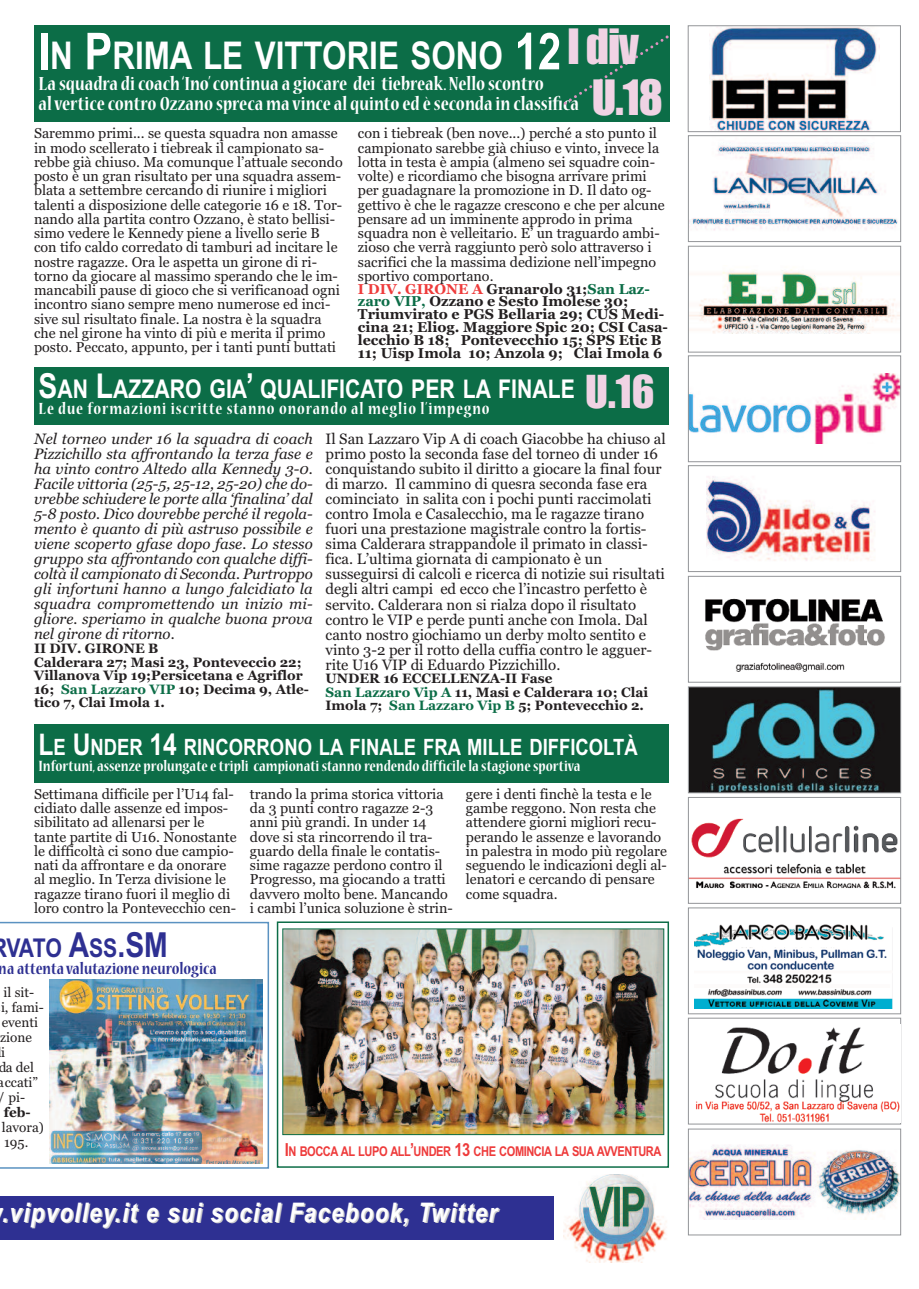
<style>
.page{position:relative;width:919px;height:1289px;background:#fff}
.page>*{position:absolute;margin:0;border:0;box-sizing:border-box;transform-origin:0 0}
.t1{font:45px/51.4px "Impact";letter-spacing:-.025em;color:#f0d3e4;text-align:center}
.t2{font:42px "Impact";color:#f0d3e4}
.t3{font:700 38.25px "Arial Narrow";color:#fff}
.t4{font:italic 700 27px "Arial Narrow";letter-spacing:.05em;color:#fff}
.t5{font:700 25.8px "Arial Narrow";color:#fff}
.t6{font:700 25.8px "Arial Narrow";letter-spacing:-.035em;color:#2e3092}
.t7{font:700 22.5px "Arial Narrow";color:#fff}
.t8{font:700 condensed 21px/20.4px "Nueva Std";color:#fff}
.t9{font:700 condensed 18px "Nueva Std";letter-spacing:.05em;color:#fff}
.t10{font:700 condensed 18px "Nueva Std";color:#2e3092}
.t11{font:700 condensed 16.5px "Nueva Std";color:#fff}
.t12{font:15px/15px "Georgia";color:#231f20}
.t13{font:italic 15px/15px "Georgia";color:#231f20;text-align:justify}
.t14{font:14.25px/14.2px "Georgia";color:#231f20}
.t15{font:700 14.25px/12.8px "Georgia";color:#231f20}
.t16{font:700 13.5px/13.5px "Georgia";color:#231f20}
.t17{font:13.5px/15px "Georgia";color:#231f20}
.t18{font:700 13.5px "Arial Narrow";letter-spacing:-.035em;color:#ee3b3b}
.s1{font-size:51px}
.s2{color:#ee3b3b}
.s3{color:#0c6d47}
.s4{font-size:34.5px}
.s5{font-size:30px}
.s6{font-size:18px}
</style>
<div class="page">
<img style="left:690px;top:142px;width:208px;height:89px">
<div style="left:688px;top:135px;width:212px;height:107px;border:1px solid #939598"></div>
<img style="left:690px;top:269px;width:208px;height:64px">
<div style="left:688px;top:246px;width:212px;height:106px;border:1px solid #939598"></div>
<img style="left:690px;top:374px;width:208px;height:70px">
<div style="left:688px;top:355px;width:212px;height:107px;border:1px solid #939598"></div>
<img style="left:706px;top:476px;width:169px;height:85px">
<div style="left:688px;top:465px;width:212px;height:107px;border:1px solid #939598"></div>
<img style="left:705px;top:598px;width:180px;height:74px">
<div style="left:688px;top:576px;width:212px;height:106px;border:1px solid #939598"></div>
<img style="left:690px;top:688px;width:208px;height:103px">
<div style="left:688px;top:686px;width:212px;height:107px;border:1px solid #939598"></div>
<img style="left:690px;top:818px;width:208px;height:71px">
<div style="left:688px;top:797px;width:212px;height:106px;border:1px solid #939598"></div>
<img style="left:709px;top:28px;width:170px;height:102px">
<div style="left:688px;top:26px;width:212px;height:106px;border:1px solid #939598"></div>
<img style="left:694px;top:924px;width:198px;height:84px">
<div style="left:688px;top:907px;width:212px;height:107px;border:1px solid #939598"></div>
<div style="left:688px;top:1017px;width:212px;height:107px;border:1px solid #939598"></div>
<img style="left:696px;top:1024px;width:204px;height:98px">
<img style="left:690px;top:1144px;width:208px;height:75px">
<div style="left:688px;top:1128px;width:212px;height:107px;border:1px solid #939598"></div>
<div style="left:0;top:1196px;width:554px;height:43px;background:#2e3092"></div>
<img style="left:563px;top:1174px;width:104px;height:88px">
<div style="left:277px;top:921px;width:392px;height:246px;border:2px solid #0c6d47"></div>
<div style="left:34px;top:26px;width:635px;height:96px;background:#0c6d47"></div>
<div style="left:34px;top:367px;width:635px;height:58px;background:#0c6d47"></div>
<svg style="left:563px;top:35px;width:105px;height:70px"></svg>
<div style="left:34px;top:724px;width:635px;height:58px;background:#0c6d47"></div>
<svg style="left:0;top:921px;width:269px;height:247px"></svg>
<img style="left:49px;top:979px;width:213px;height:184px">
<img style="left:284px;top:930px;width:378px;height:202px">
<h1 class="t1" style="left:567px;top:23px;width:97px">Idiv<br>U.18</h1>
<h3 class="t3" style="left:39px;top:34px;width:524px"><span class="s1">I</span>N <span class="s1">P</span>RIMA LE VITTORIE SONO <span class="s1">12</span></h3>
<h3 class="t8" style="left:39px;top:74px;width:542px">La squadra dicoach‘Ino’continua a giocare dei tiebreak.Nello scontro alverticecontro Ozzano sprecama vince al quinto ed èseconda in classifica</h3>
<p class="t14" style="left:34px;top:126px;width:310px">Saremmo primi... se questa squadra non amasse in modo scellerato i tiebreak il campionato sa&shy;rebbe già chiuso. Ma comunque l’attuale secondo posto è un gran risultato per una squadra assem&shy;blata a settembre cercando di riunire i migliori talenti a disposizione delle categorie 16 e 18. Tor&shy;nando alla partita contro Ozzano, è stato bellisi&shy;simo vedere le Kennedy piene a livello serie B con tifo caldo corredato di tamburi ad incitare le nostre ragazze. Ora le aspetta un girone di ri&shy;torno da giocare al massimo sperando che le im&shy;mancabili pause di gioco che si verificanoad ogni incontro siano sempre meno numerose ed inci&shy;sive sul risultato finale. La nostra è la squadra che nel girone ha vinto di più e merita il primo posto. Peccato, appunto, per i tanti punti buttati</p>
<p class="t14" style="left:358px;top:126px;width:308px">con i tiebreak (ben nove...) perché a sto punto il campionato sarebbe già chiuso e vinto, invece la lotta in testa è ampia (almeno sei squadre coin&shy;volte) e ricordiamo che bisogna arrivare primi per guadagnare la promozione in D. Il dato og&shy;gettivo è che le ragazze crescono e che per alcune pensare ad un imminente approdo in prima squadra non è velleitario. E’ un traguardo ambi&shy;zioso che verrà raggiunto però solo attraverso i sacrifici che la massima dedizione nell’impegno sportivo comportano.</p>
<p class="t15" style="left:358px;top:282px;width:311px"><span class="s2">I DIV. GIRONE A</span> Granarolo 31;<span class="s3">San Laz&shy;zaro VIP,</span> Ozzano e Sesto Imolese 30; Triumvirato e PGS Bellaria 29; CUS Medi&shy;cina 21; Eliog. Maggiore Spic 20; CSI Casa&shy;lecchio B 18; Pontevecchio 15; SPS Etic B 11; Uisp Imola 10; Anzola 9; Clai Imola 6</p>
<h3 class="t5" style="left:39px;top:374px;width:538px"><span class="s4">S</span>AN <span class="s4">L</span>AZZARO GIA<span class="s4">’</span> QUALIFICATO PER LA FINALE</h3>
<p class="t9" style="left:39px;top:402px;width:452px">Le due formazioni iscritte stanno onorando al meglio l’impegno</p>
<h2 class="t2" style="left:585px;top:368px;width:71px">U.16</h2>
<p class="t12" style="left:325px;top:432px;width:341px">Il San Lazzaro Vip A di coach Giacobbe ha chiuso al primo posto la seconda fase del torneo di under 16 conquistando subito il diritto a giocare la final four di marzo. Il cammino di quesra seconda fase era cominciato in salita con i pochi punti raccimolati contro Imola e Casalecchio, ma le ragazze tirano fuori una prestazione magistrale contro la fortis&shy;sima Calderara strappandole il primato in classi&shy;fica. L’ultima giornata di campionato è un susseguirsi di calcoli e ricerca di notizie sui risultati degli altri campi ed ecco che l’incastro perfetto è servito. Calderara non si rialza dopo il risultato contro le VIP e perde punti anche con Imola. Dal canto nostro giochiamo un derby molto sentito e vinto 3-2 per il rotto della cuffia contro le agguer&shy;rite U16 VIP di Eduardo Pizzichillo.</p>
<p class="t16" style="left:325px;top:671px;width:324px">UNDER 16 ECCELLENZA-II Fase<br><span class="s3">San Lazzaro Vip A</span> 11, Masi e Calderara 10; Clai<br>Imola 7; <span class="s3">San Lazzaro Vip B</span> 5; Pontevecchio 2.</p>
<h3 class="t7" style="left:39px;top:734px;width:600px"><span class="s5">L</span>E <span class="s5">U</span>NDER <span class="s5">14</span> RINCORRONO LA FINALE FRA MILLE DIFFICOLTÀ</h3>
<p class="t11" style="left:39px;top:760px;width:543px">Infortuni,assenze prolungateetripli campionatistanno rendendo difficilela stagionesportiva</p>
<p class="t14" style="left:34px;top:786px;width:204px">Settimana difficile per l’U14 fal&shy;cidiato dalle assenze ed impos&shy;sibilitato ad allenarsi per le tante partite di U16. Nonostante le difficoltà ci sono due campio&shy;nati da affrontare e da onorare al meglio. In Terza divisione le ragazze tirano fuori il meglio di loro contro la Pontevecchio cen-</p>
<p class="t14" style="left:250px;top:786px;width:204px">trando la prima storica vittoria da 3 punti contro ragazze 2-3 anni più grandi. In under 14 dove si sta rincorrendo il tra&shy;guardo della finale le contatis&shy;sime ragazze perdono contro il<br>Progresso, ma giocando a tratti davvero molto bene. Mancando i cambi l’unica soluzione è strin-</p>
<p class="t14" style="left:466px;top:786px;width:203px">gere i denti finchè la testa e le gambe reggono. Non resta che attendere giorni migliori recu&shy;perando le assenze e lavorando in palestra in modo più regolare seguendo le indicazioni degli al&shy;lenatori e cercando di pensare come squadra.</p>
<h3 class="t6" style="left:6px;top:932px;width:163px">VATO <span class="s4">A</span>SS<span class="s4">.SM</span></h3>
<p class="t10" style="left:-1px;top:961px;width:219px">na attenta valutazione neurologica</p>
<p class="t17" style="left:-2px;top:984px;width:47px;text-indent:6px">il sit&shy;i, fami&shy;eventi zione<br>i<br>da del accati” / pi-</p>
<p class="t16" style="left:4px;top:1105px;width:28px">feb-</p>
<p class="t17" style="left:2px;top:1119px;width:44px">lavora)<br>195.</p>
<p class="t13" style="left:34px;top:431px;width:280px">Nel torneo under 16 la squadra di coach Pizzichillo sta affrontando la terza fase e ha vinto contro Altedo alla Kennedy 3-0.<br>Facile vittoria (25-5, 25-12, 25-20) che do&shy;vrebbe schiudere le porte alla ‘finalina’ dal 5-8 posto. Dico dovrebbe perché il regola&shy;mento è quanto di più astruso possibile e viene scoperto gfase dopo fase. Lo stesso gruppo sta affrontando con qualche diffi&shy;coltà il campionato di Seconda. Purtroppo gli infortuni hanno a lungo falcidiato la squadra compromettendo un inizio mi&shy;gliore. speriamo in qualche buona prova nel girone di ritorno.</p>
<p class="t16" style="left:34px;top:642px;width:276px">II DIV. GIRONE B<br>Calderara 27; Masi 23, Ponteveccio 22;<br>Villanova Vip 19;Persicetana e Agriflor<br>16; <span class="s3">San Lazzaro VIP</span> 10; Decima 9, Atle&shy;tico 7, Clai Imola 1.</p>
<p class="t18" style="left:285px;top:1142px;width:378px"><span class="s6">I</span>N BOCCA AL LUPO ALL<span class="s6">’</span>UNDER <span class="s6">13</span> CHE COMINCIA LA SUA AVVENTURA</p>
<h3 class="t4" style="left:2px;top:1196px;width:496px">.vipvolley.it e sui social Facebook, Twitter</h3>
</div>
